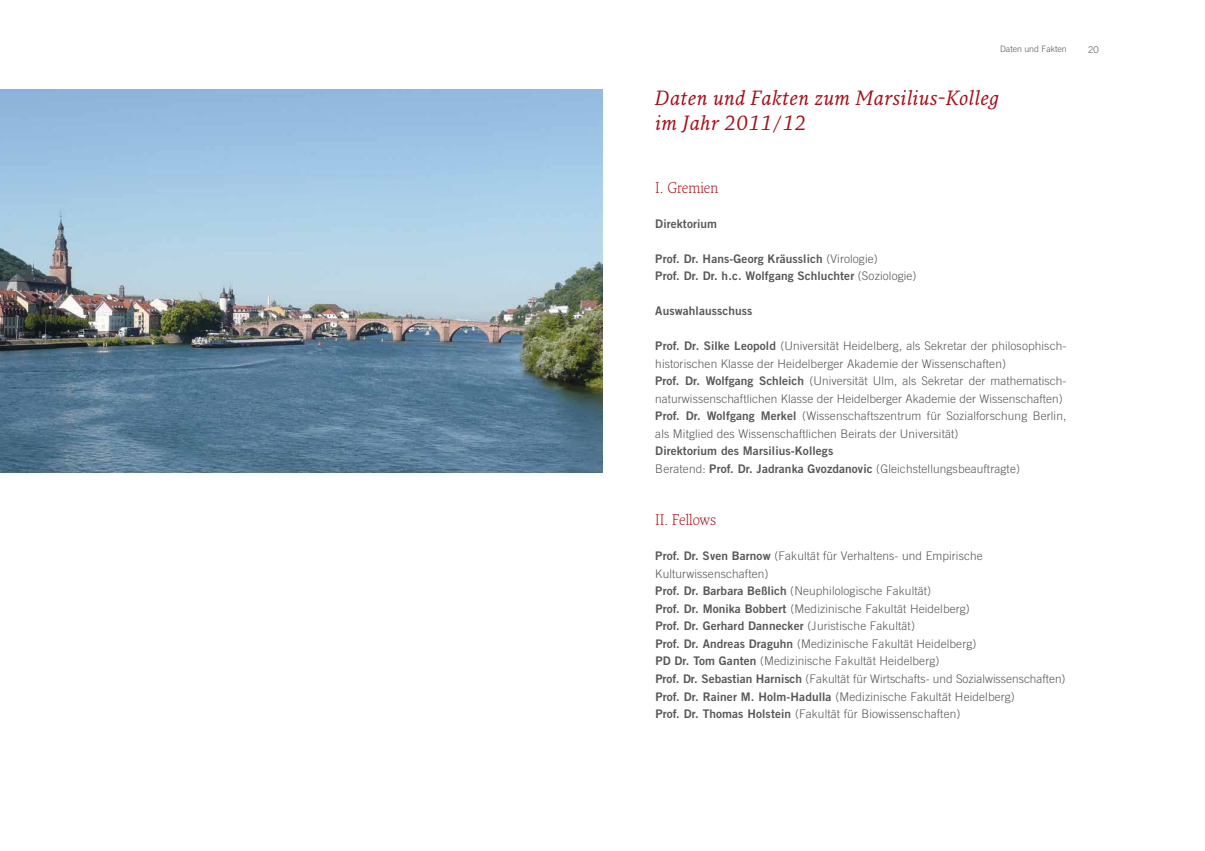
<style>
.page{position:relative;width:1205px;height:851px;background:#fff}
.page>*{position:absolute;margin:0;border:0;box-sizing:border-box;transform-origin:0 0}
.t1{font:italic 20px/25px "Fresco Pro";letter-spacing:.01em;color:#a40e18}
.t2{font:300 15px "Fresco Pro";color:#a40e18}
.t3{font:300 11.88px/17.5px "Trade Gothic";letter-spacing:.01em;color:#58585a}
.t4{font:11.88px/17.5px "Trade Gothic Bold Two";letter-spacing:.01em;color:#58585a}
.t5{font:300 9.38px "Trade Gothic";color:#58585a}
.t6{font:300 8.75px "Trade Gothic";color:#58585a}
.s1{font-family:"Trade Gothic";font-weight:300}
.s2{font-family:"Trade Gothic Bold Two";font-weight:400}
</style>
<div class="page">
<img style="left:0;top:89px;width:602px;height:383px">
<p class="t6" style="left:1000px;top:44px;width:68px">Daten und Fakten</p>
<p class="t5" style="left:1088px;top:44px;width:12px">20</p>
<h1 class="t1" style="left:655px;top:85px;width:346px">Daten und Fakten zum Marsilius-Kolleg im Jahr 2011/12</h1>
<p class="t2" style="left:655px;top:178px;width:65px">I. Gremien</p>
<p class="t4" style="left:655px;top:214px;width:63px">Direktorium</p>
<p class="t4" style="left:655px;top:249px;width:263px">Prof. Dr. Hans-Georg Kräusslich <span class="s1">(Virologie)<br></span>Prof. Dr. Dr. h.c. Wolfgang Schluchter <span class="s1">(Soziologie)</span></p>
<p class="t4" style="left:655px;top:302px;width:99px">Auswahlausschuss</p>
<p class="t3" style="left:655px;top:337px;width:413px"><span class="s2">Prof. Dr. Silke Leopold</span> (U niversität Heidelberg, als Sekretar der philosophisch&shy;historischen Klasse der Heidelberger Akademie der Wissenschaften)<br><span class="s2">Prof. Dr. Wolfgang Schleich</span> (U niversität U lm, als Sekretar der mathematisch&shy;naturwissenschaftlichen Klasse der Heidelberger Akademie der Wissenschaften)<br><span class="s2">Prof. Dr. Wolfgang Merkel</span> (Wissenschaftszentrum für Sozialforschung Berlin, als Mitglied des Wissenschaftlichen Beirats der U niversität)</p>
<p class="t4" style="left:655px;top:442px;width:179px">Direktorium des Marsilius-Kollegs</p>
<p class="t3" style="left:655px;top:459px;width:366px">Beratend: <span class="s2">Prof. Dr. Jadranka Gvozdanovic</span> (Gleichstellungsbeauftragte)</p>
<p class="t2" style="left:655px;top:510px;width:62px">II. Fellows</p>
<p class="t3" style="left:655px;top:547px;width:329px"><span class="s2">Prof. Dr. Sven Barnow</span> (Fakultät für Verhaltens- und Empirische Kulturwissenschaften)<br><span class="s2">Prof. Dr. Barbara Beßlich</span> (N euphilologische Fakultät)<br><span class="s2">Prof. Dr. Monika Bobbert</span> (Medizinische Fakultät Heidelberg)</p>
<p class="t4" style="left:655px;top:617px;width:261px">Prof. Dr. Gerhard Dannecker <span class="s1">(Juristische Fakultät)</span></p>
<p class="t3" style="left:655px;top:634px;width:412px"><span class="s2">Prof. Dr. Andreas Draguhn</span> (Medizinische Fakultät Heidelberg)<br><span class="s2">PD Dr. Tom Ganten</span> (Medizinische Fakultät Heidelberg)<br><span class="s2">Prof. Dr. Sebastian Harnisch</span> (Fakultät für Wirtschafts- und Sozialwissenschaften)<br><span class="s2">Prof. Dr. Rainer M. Holm-Hadulla</span> (Medizinische Fakultät Heidelberg)<br><span class="s2">Prof. Dr. Thomas Holstein</span> (Fakultät für Biowissenschaften)</p>
</div>
